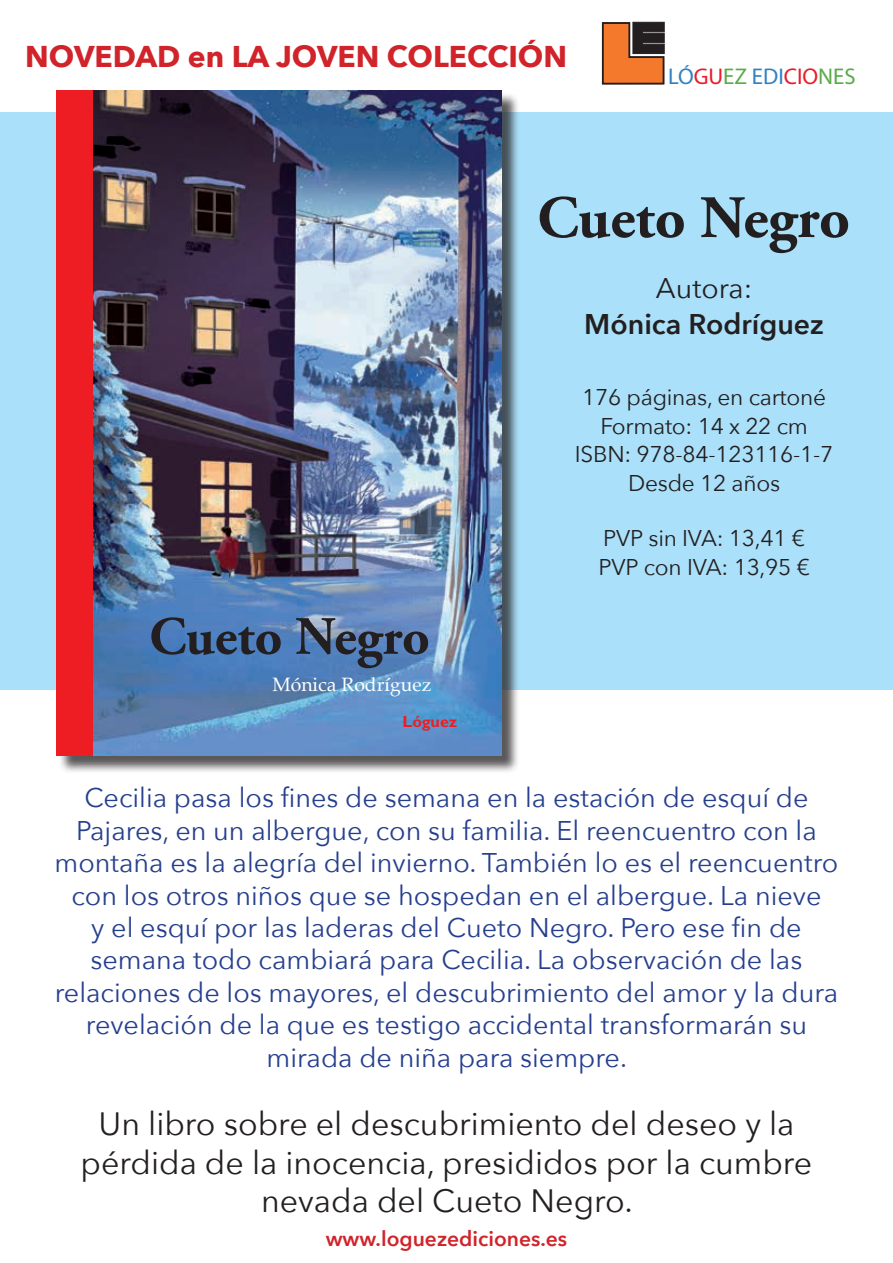
<style>
.page{position:relative;width:893px;height:1263px;background:#fff}
.page>*{position:absolute;margin:0;border:0;box-sizing:border-box;transform-origin:0 0}
.t1{font:700 60px "Adobe Garamond Pro";color:#231f20}
.t2{font:700 53.85px "Adobe Garamond Pro";color:#231f20}
.t3{font:32.25px/38.7px "Avenir Next";color:#231f20;text-align:center}
.t4{font:700 30px "Avenir Next";color:#d1232a}
.t5{font:600 28.5px "Avenir Next";color:#231f20}
.t6{font:28.5px "Avenir Next";color:#231f20}
.t7{font:27px/32.4px "Avenir Next";color:#253f8e;text-align:center}
.t8{font:22.8px/28.5px "Avenir Next";letter-spacing:-.01em;color:#231f20;text-align:center}
.t9{font:700 22.8px "Avant Garde";color:#2f82c4}
.t10{font:600 21px "Avenir Next";color:#d1232a}
.t11{font:19.35px "Palatino";color:#fff}
.t12{font:700 16.2px "Gill Sans Std";color:#ee1d23}
.s1{color:#ea1c2a}
.s2{color:#5aab4a}
</style>
<div class="page">
<div style="left:0;top:112px;width:893px;height:578px;background:#aae0f9"></div>
<div style="left:58px;top:92px;width:462px;height:682px;background:#231f20;opacity:.75"></div>
<img style="left:93px;top:90px;width:408px;height:665px">
<div style="left:56px;top:90px;width:37px;height:665px;background:#ee1d23"></div>
<svg style="left:602px;top:22px;width:63px;height:63px"></svg>
<p class="t4" style="left:25px;top:31px;width:543px">NOVEDAD en LA JOVEN COLECCIÓN</p>
<p class="t9" style="left:668px;top:62px;width:189px">LÓ<span class="s1">GU</span><span class="s2">EZ</span> EDI<span class="s1">CIO</span><span class="s2">NES</span></p>
<h1 class="t1" style="left:537px;top:183px;width:314px">Cueto Negro</h1>
<p class="t6" style="left:656px;top:264px;width:98px">Autora:</p>
<p class="t5" style="left:584px;top:300px;width:241px">Mónica Rodríguez</p>
<h2 class="t2" style="left:149px;top:605px;width:282px">Cueto Negro</h2>
<p class="t11" style="left:272px;top:668px;width:160px">Mónica Rodríguez</p>
<p class="t12" style="left:403px;top:712px;width:56px">Lóguez</p>
<p class="t8" style="left:575px;top:382px;width:260px">176 páginas, en cartoné<br>Formato: 14 x 22 cm<br>ISBN: 978-84-123116-1-7<br>Desde 12 años</p>
<p class="t8" style="left:598px;top:523px;width:213px;text-align:left">PVP sin IVA: 13,41 €<br>PVP con IVA: 13,95 €</p>
<p class="t7" style="left:55px;top:780px;width:785px">Cecilia pasa los fines de semana en la estación de esquí de Pajares, en un albergue, con su familia. El reencuentro con la montaña es la alegría del invierno. También lo es el reencuentro con los otros niños que se hospedan en el albergue. La nieve<br>y el esquí por las laderas del Cueto Negro. Pero ese fin de semana todo cambiará para Cecilia. La observación de las relaciones de los mayores, el descubrimiento del amor y la dura revelación de la que es testigo accidental transformarán su mirada de niña para siempre.</p>
<p class="t3" style="left:81px;top:1103px;width:733px">Un libro sobre el descubrimiento del deseo y la pérdida de la inocencia, presididos por la cumbre nevada del Cueto Negro.</p>
<p class="t10" style="left:326px;top:1221px;width:243px">www.loguezediciones.es</p>
</div>
